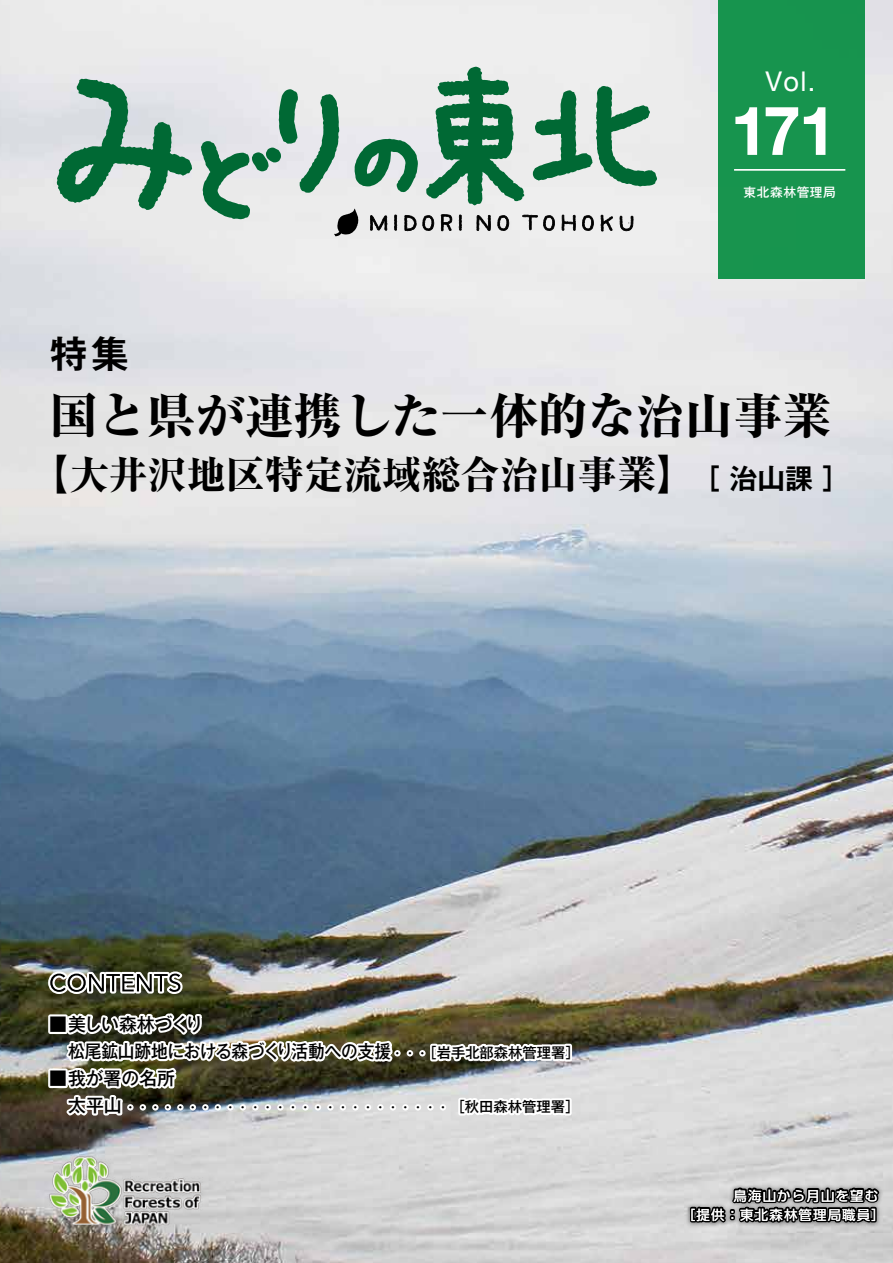
<style>
.page{position:relative;width:893px;height:1263px;background:#fff}
.page>*{position:absolute;margin:0;border:0;box-sizing:border-box;transform-origin:0 0}
.t1{font:700 68.1px "Helvetica Neue";color:#fff}
.t2{font:800 48.9px "Ryumin Pro";color:#000}
.t3{font:800 39.15px "Ryumin Pro";color:#000}
.t4{font:700 37.35px "Gothic MB101 Pro De";color:#000}
.t5{font:700 27.6px "Gothic MB101 Pro De";color:#000}
.t6{font:27.15px "Helvetica Neue";color:#fff}
.t7{font:500 17.85px "Gothic MB101 Pro";color:#000;scale:.93 1}
.t8{font:500 17.85px "Gothic MB101 Pro";color:#000}
.t9{font:500 17.85px "Gothic MB101 Pro";letter-spacing:-.035em;color:#000}
.t10{font:500 14.25px "Gothic MB101 Pro";color:#000}
.t11{font:13.35px/19.2px "UD Shin Go Pro";letter-spacing:.09em;color:#fff}
.t12{font:500 12.6px "Gothic MB101 Pr 6 N";letter-spacing:.05em;color:#fff}
.t13{font:500 12.45px "Gothic MB101 Pro";color:#000}
.s1{font-family:"Gothic MB101 Pro De";font-weight:700;font-size:27.6px}
.s2{font-size:14.25px}
</style>
<div class="page">
<img style="left:0;top:0;width:893px;height:1263px">
<div style="left:718px;top:0;width:147px;height:278px;background:#17944e"></div>
<div style="left:419px;top:1050px;width:7px;height:6px;border:4px solid #fff;border-radius:50%"></div>
<svg style="left:428px;top:1028px;width:149px;height:37px"></svg>
<div style="left:427px;top:1104px;width:7px;height:6px;border:4px solid #fff;border-radius:50%"></div>
<svg style="left:440px;top:1104px;width:6px;height:6px"></svg>
<svg style="left:456px;top:1082px;width:121px;height:38px"></svg>
<img style="left:681px;top:1179px;width:207px;height:54px">
<svg style="left:688px;top:1185px;width:194px;height:43px"></svg>
<img style="left:41px;top:1154px;width:167px;height:74px">
<hr style="left:734px;top:169px;width:111px;height:2px;background:#fff">
<img style="left:46px;top:963px;width:375px;height:157px">
<svg style="left:57px;top:79px;width:135px;height:131px"></svg>
<svg style="left:201px;top:67px;width:456px;height:170px"></svg>
<h3 class="t6" style="left:765px;top:65px;width:51px">Vol.</h3>
<h1 class="t1" style="left:730px;top:88px;width:108px">171</h1>
<h3 class="t4" style="left:50px;top:323px;width:80px">特集</h3>
<p class="t12" style="left:744px;top:181px;width:94px">東北森林管理局</p>
<h2 class="t2" style="left:49px;top:377px;width:784px">国と県が連携した一体的な治山事業</h2>
<h3 class="t5" style="left:730px;top:455px;width:121px">治山課 [</h3>
<h3 class="t3" style="left:30px;top:444px;width:692px">【大井沢地区特定流域総合治山事業】<span class="s1">［</span></h3>
<h3 class="t9" style="left:49px;top:1009px;width:155px">■美しい森林づくり</h3>
<h3 class="t7" style="left:68px;top:1036px;width:349px">松尾鉱山跡地における森づくり活動への支援</h3>
<h3 class="t8" style="left:49px;top:1063px;width:127px">■我が署の名所</h3>
<p class="t13" style="left:391px;top:1043px;width:47px">・・・<span class="s2">［</span></p>
<p class="t10" style="left:437px;top:1041px;width:144px">岩手北部森林管理署[</p>
<h3 class="t8" style="left:68px;top:1090px;width:55px">太平山</h3>
<p class="t13" style="left:124px;top:1097px;width:342px">・・・・・・・・・・・・・・・・・・・・・・・・・・<span class="s2">［</span></p>
<p class="t10" style="left:465px;top:1095px;width:116px">秋田森林管理署[</p>
<p class="t11" style="left:682px;top:1185px;width:204px;text-indent:52px">鳥海山から月山を望む［提供：東北森林管理局職員[</p>
</div>
